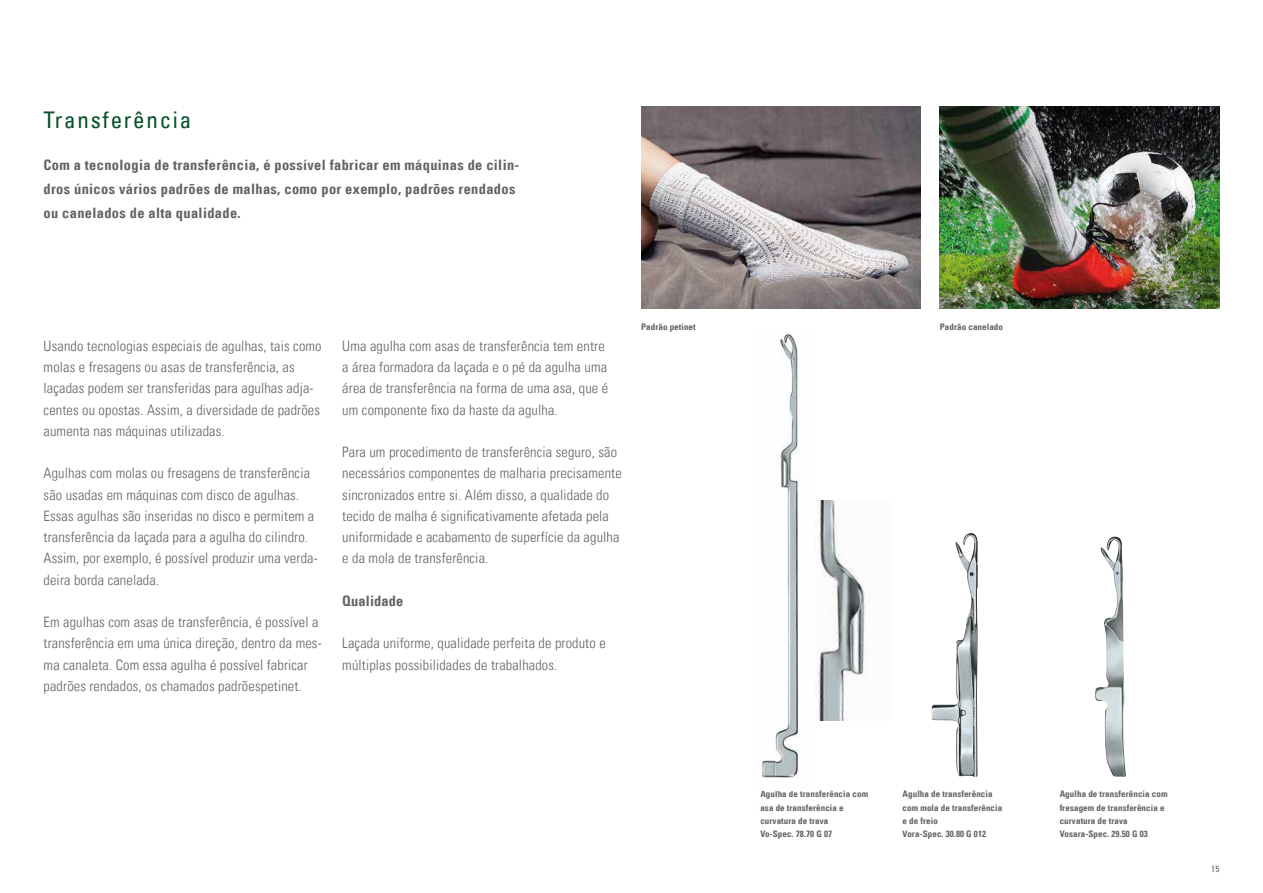
<style>
.page{position:relative;width:1263px;height:893px;background:#fff}
.page>*{position:absolute;margin:0;border:0;box-sizing:border-box;transform-origin:0 0}
.t1{font:condensed 22.95px "Univers Com 57";letter-spacing:.075em;color:#044f27}
.t2{font:14.4px/21.3px "Univers Com 47 Light Cond";letter-spacing:.01em;color:#636362}
.t3{font:14.4px/23.9px "Univers Com 67 Bold Cond";letter-spacing:.025em;color:#636362}
.t4{font:9px/13.4px "Univers Com 67 Bold Cond";letter-spacing:.01em;color:#636362}
.t5{font:condensed 9px "Univers Com 57";color:#636362}
</style>
<div class="page">
<img style="left:641px;top:106px;width:280px;height:202px">
<img style="left:940px;top:106px;width:279px;height:202px">
<img style="left:931px;top:533px;width:47px;height:244px">
<img style="left:1095px;top:536px;width:31px;height:241px">
<img style="left:759px;top:334px;width:40px;height:444px">
<img style="left:815px;top:500px;width:51px;height:220px">
<h1 class="t1" style="left:44px;top:105px;width:149px">Transferência</h1>
<p class="t3" style="left:44px;top:153px;width:477px">Com a tecnologia de transferência, é possível fabricar em máquinas de cilin&shy;dros únicos vários padrões de malhas, como por exemplo, padrões rendados ou canelados de alta qualidade.</p>
<p class="t2" style="left:44px;top:335px;width:280px">Usando tecnologias especiais de agulhas, tais como molas e fresagens ou asas de transferência, as laçadas podem ser transferidas para agulhas adja&shy;centes ou opostas. Assim, a diversidade de padrões aumenta nas máquinas utilizadas.</p>
<p class="t2" style="left:44px;top:463px;width:276px">Agulhas com molas ou fresagens de transferência são usadas em máquinas com disco de agulhas.<br>Essas agulhas são inseridas no disco e permitem a transferência da laçada para a agulha do cilindro.<br>Assim, por exemplo, é possível produzir uma verda&shy;deira borda canelada.</p>
<p class="t2" style="left:44px;top:611px;width:280px">Em agulhas com asas de transferência, é possível a transferência em uma única direção, dentro da mes&shy;ma canaleta. Com essa agulha é possível fabricar padrões rendados, os chamados padrõespetinet.</p>
<p class="t2" style="left:342px;top:335px;width:267px">Uma agulha com asas de transferência tem entre a área formadora da laçada e o pé da agulha uma área de transferência na forma de uma asa, que é um componente fixo da haste da agulha.</p>
<p class="t2" style="left:342px;top:441px;width:281px">Para um procedimento de transferência seguro, são necessários componentes de malharia precisamente sincronizados entre si. Além disso, a qualidade do tecido de malha é significativamente afetada pela uniformidade e acabamento de superfície da agulha e da mola de transferência.</p>
<p class="t3" style="left:342px;top:589px;width:63px">Qualidade</p>
<p class="t2" style="left:342px;top:633px;width:265px">Laçada uniforme, qualidade perfeita de produto e múltiplas possibilidades de trabalhados.</p>
<p class="t4" style="left:641px;top:320px;width:56px">Padrão petinet</p>
<p class="t4" style="left:940px;top:320px;width:65px">Padrão canelado</p>
<p class="t4" style="left:760px;top:787px;width:109px">Agulha de transferência com asa de transferência e curvatura de trava<br>Vo-Spec. 78.70 G 07</p>
<p class="t4" style="left:903px;top:787px;width:101px">Agulha de transferência com mola de transferência e de freio<br>Vora-Spec. 30.80 G 012</p>
<p class="t4" style="left:1060px;top:787px;width:109px">Agulha de transferência com fresagem de transferência e curvatura de trava<br>Vosara-Spec. 29.50 G 03</p>
<p class="t5" style="left:1211px;top:863px;width:10px">15</p>
</div>
